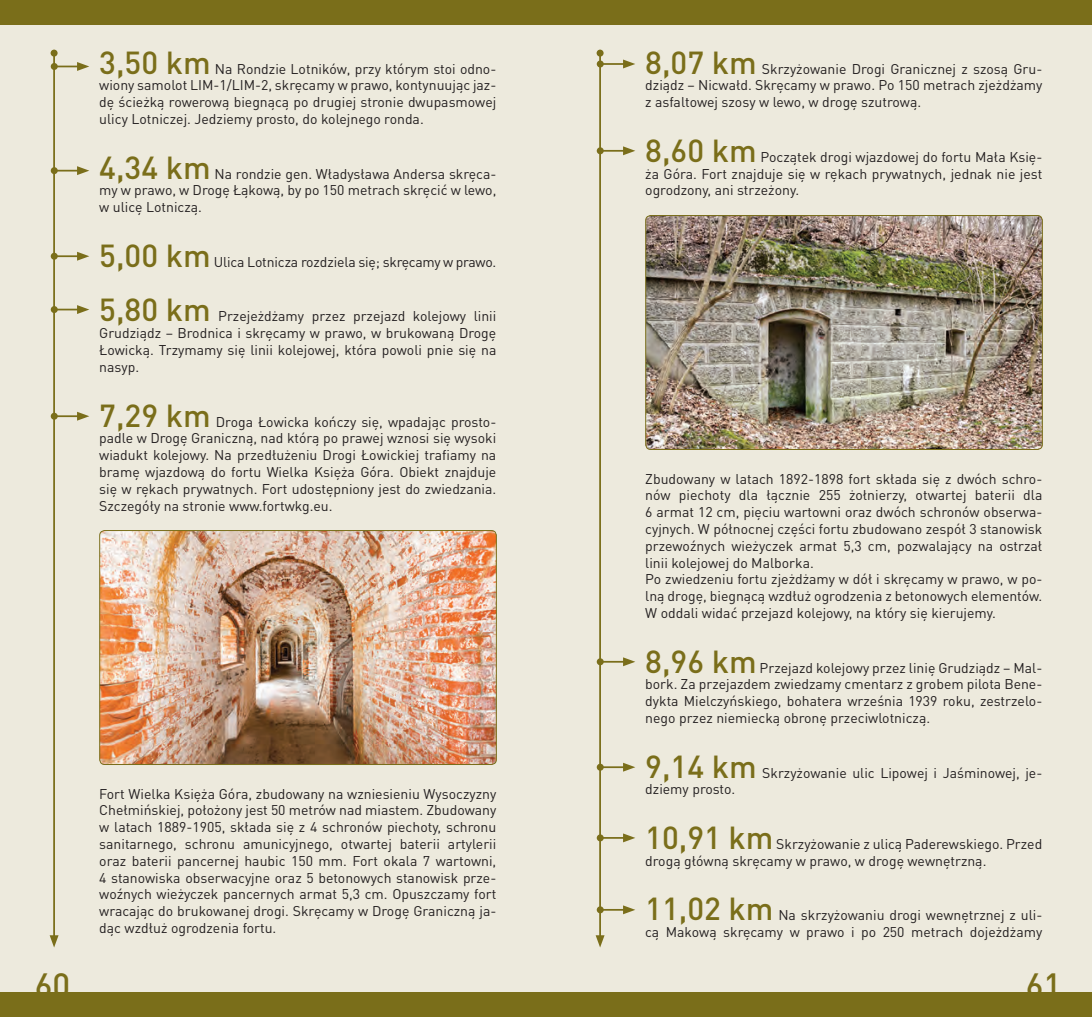
<style>
.page{position:relative;width:1092px;height:1017px;background:#fff}
.page>*{position:absolute;margin:0;border:0;box-sizing:border-box;transform-origin:0 0}
.t1{font:500 33.25px "DIN Pro";color:#7a6e1a}
.t2{font:500 31.5px "DIN Pro";color:#7a6e1a}
.t3{font:14px/16.8px "DIN Pro";color:#231f20;text-align:justify}
</style>
<div class="page">
<div style="left:0;top:0;width:546px;height:1017px;background:#edeadd"></div>
<div style="left:0;top:0;width:546px;height:25px;background:#7a6e1a"></div>
<div style="left:0;top:992px;width:546px;height:25px;background:#7a6e1a"></div>
<div style="left:546px;top:0;width:545px;height:1017px;background:#edeadd"></div>
<div style="left:546px;top:992px;width:545px;height:25px;background:#7a6e1a"></div>
<div style="left:546px;top:0;width:545px;height:25px;background:#7a6e1a"></div>
<img style="left:101px;top:532px;width:394px;height:231px">
<div style="left:99px;top:530px;width:398px;height:235px;border:1px solid #7a6e1a;border-radius:5px"></div>
<hr style="left:53px;top:53px;width:2px;height:885px;background:#7a6e1a">
<div style="left:51px;top:50px;width:7px;height:7px;background:#7a6e1a;border-radius:50%"></div>
<svg style="left:50px;top:935px;width:9px;height:12px"></svg>
<div style="left:51px;top:63px;width:7px;height:7px;background:#7a6e1a;border-radius:50%"></div>
<svg style="left:55px;top:62px;width:34px;height:9px"></svg>
<hr style="left:54px;top:170px;width:26px;height:2px;background:#7a6e1a">
<div style="left:51px;top:167px;width:7px;height:7px;background:#7a6e1a;border-radius:50%"></div>
<svg style="left:77px;top:166px;width:12px;height:9px"></svg>
<hr style="left:54px;top:255px;width:26px;height:2px;background:#7a6e1a">
<div style="left:51px;top:253px;width:7px;height:7px;background:#7a6e1a;border-radius:50%"></div>
<svg style="left:77px;top:252px;width:12px;height:9px"></svg>
<div style="left:51px;top:306px;width:7px;height:7px;background:#7a6e1a;border-radius:50%"></div>
<svg style="left:55px;top:305px;width:34px;height:9px"></svg>
<hr style="left:54px;top:415px;width:26px;height:2px;background:#7a6e1a">
<div style="left:51px;top:413px;width:7px;height:7px;background:#7a6e1a;border-radius:50%"></div>
<svg style="left:77px;top:412px;width:12px;height:9px"></svg>
<img style="left:645px;top:216px;width:397px;height:233px">
<div style="left:645px;top:215px;width:397px;height:235px;border:1px solid #7a6e1a;border-radius:5px"></div>
<hr style="left:599px;top:53px;width:2px;height:885px;background:#7a6e1a">
<div style="left:596px;top:50px;width:7px;height:7px;background:#7a6e1a;border-radius:50%"></div>
<svg style="left:595px;top:935px;width:9px;height:12px"></svg>
<hr style="left:600px;top:661px;width:25px;height:2px;background:#7a6e1a">
<div style="left:596px;top:658px;width:7px;height:7px;background:#7a6e1a;border-radius:50%"></div>
<svg style="left:623px;top:657px;width:12px;height:9px"></svg>
<hr style="left:600px;top:63px;width:25px;height:2px;background:#7a6e1a">
<svg style="left:596px;top:60px;width:7px;height:7px"></svg>
<svg style="left:623px;top:60px;width:12px;height:8px"></svg>
<hr style="left:600px;top:150px;width:25px;height:2px;background:#7a6e1a">
<div style="left:596px;top:147px;width:7px;height:7px;background:#7a6e1a;border-radius:50%"></div>
<svg style="left:623px;top:146px;width:12px;height:9px"></svg>
<hr style="left:600px;top:766px;width:25px;height:2px;background:#7a6e1a">
<div style="left:596px;top:764px;width:7px;height:7px;background:#7a6e1a;border-radius:50%"></div>
<svg style="left:623px;top:763px;width:12px;height:9px"></svg>
<hr style="left:600px;top:837px;width:25px;height:2px;background:#7a6e1a">
<div style="left:596px;top:834px;width:7px;height:7px;background:#7a6e1a;border-radius:50%"></div>
<svg style="left:623px;top:833px;width:12px;height:9px"></svg>
<hr style="left:600px;top:909px;width:25px;height:2px;background:#7a6e1a">
<div style="left:596px;top:906px;width:7px;height:7px;background:#7a6e1a;border-radius:50%"></div>
<svg style="left:623px;top:905px;width:12px;height:9px"></svg>
<h2 class="t2" style="left:99px;top:41px;width:113px">3,50 km</h2>
<p class="t3" style="left:99px;top:60px;width:398px;text-indent:116px">Na Rondzie Lotników, przy którym stoi odno&shy;wiony samolot LIM-1/LIM-2, skręcamy w prawo, kontynuując jaz&shy;dę ścieżką rowerową biegnącą po drugiej stronie dwupasmowej ulicy Lotniczej. Jedziemy prosto, do kolejnego ronda.</p>
<h2 class="t2" style="left:99px;top:146px;width:113px">4,34 km</h2>
<p class="t3" style="left:99px;top:165px;width:398px;text-indent:115px">Na rondzie gen. Władysława Andersa skręca&shy;my w prawo, w Drogę Łąkową, by po 150 metrach skręcić w lewo, w ulicę Lotniczą.</p>
<h2 class="t2" style="left:99px;top:234px;width:113px">5,00 km</h2>
<p class="t3" style="left:214px;top:253px;width:284px">Ulica Lotnicza rozdziela się; skręcamy w prawo.</p>
<h2 class="t2" style="left:99px;top:289px;width:113px">5,80 km</h2>
<p class="t3" style="left:99px;top:307px;width:398px;text-indent:119px">Przejeżdżamy przez przejazd kolejowy linii Grudziądz – Brodnica i skręcamy w prawo, w brukowaną Drogę Łowicką. Trzymamy się linii kolejowej, która powoli pnie się na nasyp.</p>
<h2 class="t2" style="left:99px;top:394px;width:113px">7,29 km</h2>
<p class="t3" style="left:99px;top:412px;width:398px;text-indent:116px">Droga Łowicka kończy się, wpadając prosto&shy;padle w Drogę Graniczną, nad którą po prawej wznosi się wysoki wiadukt kolejowy. Na przedłużeniu Drogi Łowickiej trafiamy na bramę wjazdową do fortu Wielka Księża Góra. Obiekt znajduje się w rękach prywatnych. Fort udostępniony jest do zwiedzania.<br>Szczegóły na stronie www.fortwkg.eu.</p>
<p class="t3" style="left:99px;top:784px;width:398px">Fort Wielka Księża Góra, zbudowany na wzniesieniu Wysoczyzny Chełmińskiej, położony jest 50 metrów nad miastem. Zbudowany w latach 1889-1905, składa się z 4 schronów piechoty, schronu sanitarnego, schronu amunicyjnego, otwartej baterii artylerii oraz baterii pancernej haubic 150 mm. Fort okala 7 wartowni, 4 stanowiska obserwacyjne oraz 5 betonowych stanowisk prze&shy;woźnych wieżyczek pancernych armat 5,3 cm. Opuszczamy fort wracając do brukowanej drogi. Skręcamy w Drogę Graniczną ja&shy;dąc wzdłuż ogrodzenia fortu.</p>
<h2 class="t2" style="left:645px;top:41px;width:113px">8,07 km</h2>
<p class="t3" style="left:645px;top:60px;width:398px;text-indent:117px">Skrzyżowanie Drogi Granicznej z szosą Gru&shy;dziądz – Nicwałd. Skręcamy w prawo. Po 150 metrach zjeżdżamy z asfaltowej szosy w lewo, w drogę szutrową.</p>
<h2 class="t2" style="left:645px;top:129px;width:113px">8,60 km</h2>
<p class="t3" style="left:645px;top:148px;width:398px;text-indent:115px">Początek drogi wjazdowej do fortu Mała Księ&shy;ża Góra. Fort znajduje się w rękach prywatnych, jednak nie jest ogrodzony, ani strzeżony.</p>
<p class="t3" style="left:645px;top:469px;width:398px;text-align:left">Zbudowany w latach 1892-1898 fort składa się z dwóch schro&shy;nów piechoty dla łącznie 255 żołnierzy, otwartej baterii dla 6 armat 12 cm, pięciu wartowni oraz dwóch schronów obserwa&shy;cyjnych. W północnej części fortu zbudowano zespół 3 stanowisk przewoźnych wieżyczek armat 5,3 cm, pozwalający na ostrzał linii kolejowej do Malborka.<br>Po zwiedzeniu fortu zjeżdżamy w dół i skręcamy w prawo, w po&shy;lną drogę, biegnącą wzdłuż ogrodzenia z betonowych elementów.<br>W oddali widać przejazd kolejowy, na który się kierujemy.</p>
<h2 class="t2" style="left:645px;top:640px;width:113px">8,96 km</h2>
<p class="t3" style="left:645px;top:658px;width:398px;text-indent:114px">Przejazd kolejowy przez linię Grudziądz – Mal&shy;bork. Za przejazdem zwiedzamy cmentarz z grobem pilota Bene&shy;dykta Mielczyńskiego, bohatera września 1939 roku, zestrzelo&shy;nego przez niemiecką obronę przeciwlotniczą.</p>
<h2 class="t2" style="left:645px;top:745px;width:113px">9,14 km</h2>
<p class="t3" style="left:762px;top:763px;width:281px">Skrzyżowanie ulic Lipowej i Jaśminowej, je-</p>
<p class="t3" style="left:645px;top:780px;width:92px">dziemy prosto.</p>
<h2 class="t2" style="left:645px;top:816px;width:130px">10,91 km</h2>
<p class="t3" style="left:645px;top:835px;width:398px;text-indent:131px">Skrzyżowanie z ulicą Paderewskiego. Przed drogą główną skręcamy w prawo, w drogę wewnętrzną.</p>
<h2 class="t2" style="left:645px;top:888px;width:130px">11,02 km</h2>
<p class="t3" style="left:645px;top:906px;width:398px;text-align:right">Na skrzyżowaniu drogi wewnętrznej z uli-<br>cą Makową skręcamy w prawo i po 250 metrach dojeżdżamy</p>
<h1 class="t1" style="left:35px;top:962px;width:37px">60</h1>
<h1 class="t1" style="left:1025px;top:962px;width:37px">61</h1>
</div>
